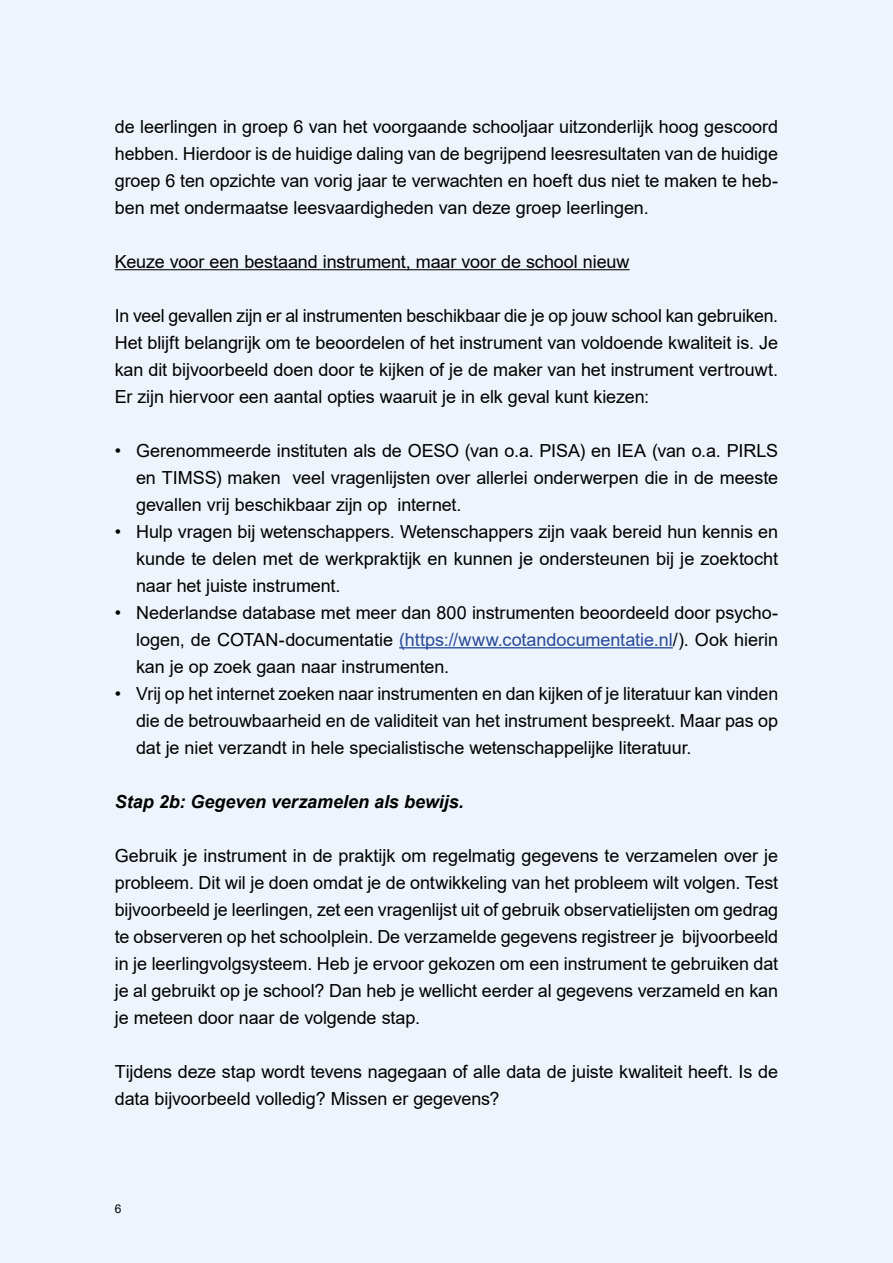
<style>
.page{position:relative;width:893px;height:1263px;background:#eef4fb}
.page>*{position:absolute;margin:0;border:0;box-sizing:border-box;transform-origin:0 0}
.t1{font:18px/27px "Arial";letter-spacing:-.005em;color:#000;text-align:justify}
.t2{font:italic 700 18px "Arial";color:#000}
.t3{font:12px "Arial";color:#000}
.s1{color:#284a9a}
</style>
<div class="page">
<hr style="left:115px;top:269px;width:515px;height:1px;background:#000">
<hr style="left:399px;top:647px;width:274px;height:1px;background:#284a9a">
<p class="t1" style="left:115px;top:113px;width:665px">de leerlingen in groep 6 van het voorgaande schooljaar uitzonderlijk hoog gescoord hebben. Hierdoor is de huidige daling van de begrijpend leesresultaten van de huidige groep 6 ten opzichte van vorig jaar te verwachten en hoeft dus niet te maken te heb&shy;ben met ondermaatse leesvaardigheden van deze groep leerlingen.</p>
<p class="t1" style="left:115px;top:248px;width:516px">Keuze voor een bestaand instrument, maar voor de school nieuw</p>
<p class="t1" style="left:115px;top:302px;width:665px">In veel gevallen zijn er al instrumenten beschikbaar die je op jouw school kan gebruiken.<br>Het blijft belangrijk om te beoordelen of het instrument van voldoende kwaliteit is. Je kan dit bijvoorbeeld doen door te kijken of je de maker van het instrument vertrouwt.<br>Er zijn hiervoor een aantal opties waaruit je in elk geval kunt kiezen:</p>
<p class="t1" style="left:136px;top:437px;width:644px;text-indent:-21px">• Gerenommeerde instituten als de OESO (van o.a. PISA) en IEA (van o.a. PIRLS en TIMSS) maken veel vragenlijsten over allerlei onderwerpen die in de meeste gevallen vrij beschikbaar zijn op internet.</p>
<p class="t1" style="left:136px;top:518px;width:644px;text-indent:-21px">• Hulp vragen bij wetenschappers. Wetenschappers zijn vaak bereid hun kennis en kunde te delen met de werkpraktijk en kunnen je ondersteunen bij je zoektocht naar het juiste instrument.</p>
<p class="t1" style="left:136px;top:599px;width:644px;text-indent:-21px">• Nederlandse database met meer dan 800 instrumenten beoordeeld door psycho&shy;logen, de COTAN-documentatie <span class="s1">(https://www.cotandocumentatie.nl</span>/). Ook hierin kan je op zoek gaan naar instrumenten.</p>
<p class="t1" style="left:136px;top:680px;width:644px;text-indent:-21px">• Vrij op het internet zoeken naar instrumenten en dan kijken of je literatuur kan vinden die de betrouwbaarheid en de validiteit van het instrument bespreekt. Maar pas op dat je niet verzandt in hele specialistische wetenschappelijke literatuur.</p>
<p class="t2" style="left:115px;top:789px;width:351px">Stap 2b: Gegeven verzamelen als bewijs.</p>
<p class="t1" style="left:115px;top:842px;width:665px">Gebruik je instrument in de praktijk om regelmatig gegevens te verzamelen over je probleem. Dit wil je doen omdat je de ontwikkeling van het probleem wilt volgen. Test bijvoorbeeld je leerlingen, zet een vragenlijst uit of gebruik observatielijsten om gedrag te observeren op het schoolplein. De verzamelde gegevens registreer je bijvoorbeeld in je leerlingvolgsysteem. Heb je ervoor gekozen om een instrument te gebruiken dat je al gebruikt op je school? Dan heb je wellicht eerder al gegevens verzameld en kan je meteen door naar de volgende stap.</p>
<p class="t1" style="left:115px;top:1058px;width:665px">Tijdens deze stap wordt tevens nagegaan of alle data de juiste kwaliteit heeft. Is de data bijvoorbeeld volledig? Missen er gegevens?</p>
<p class="t3" style="left:115px;top:1200px;width:8px">6</p>
</div>
